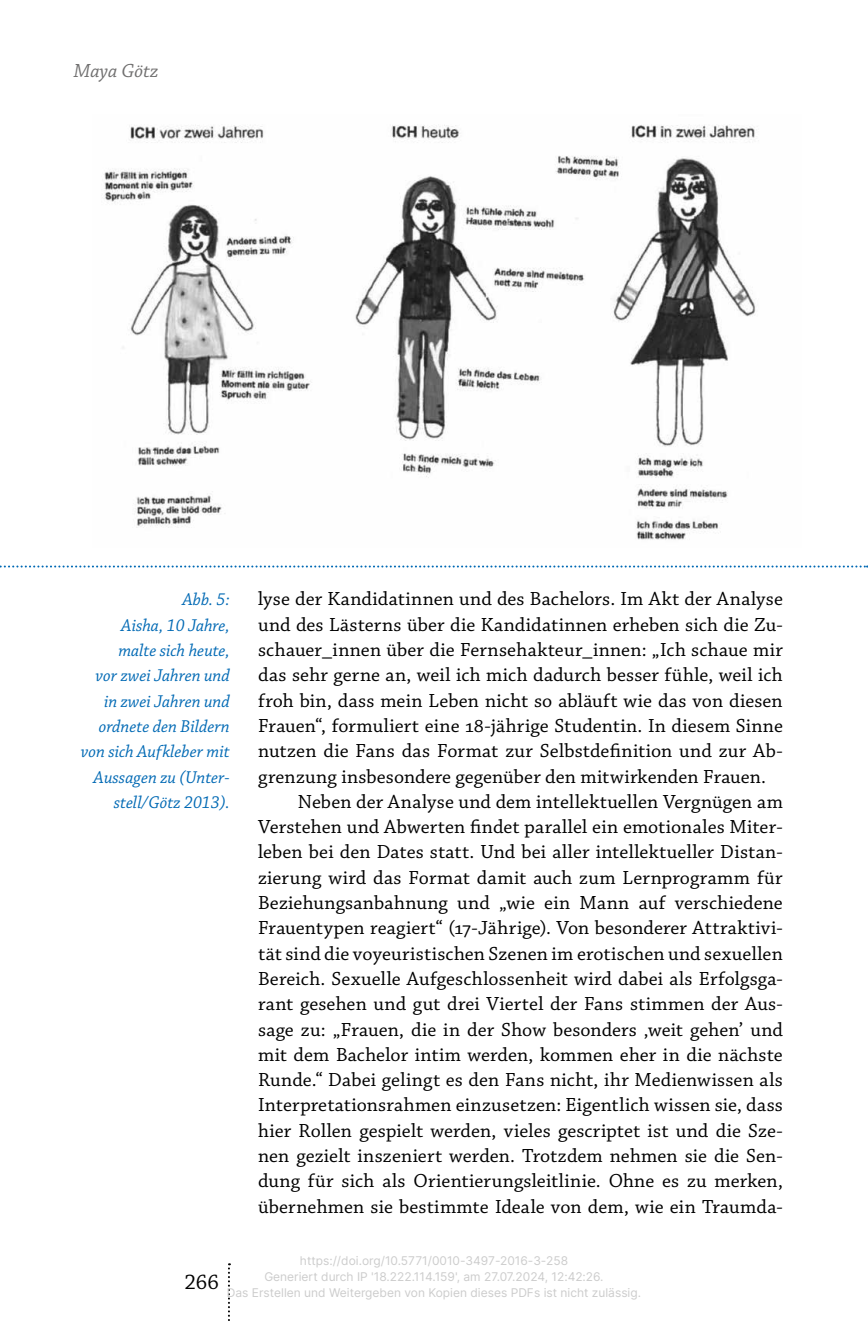
<style>
.page{position:relative;width:868px;height:1321px;background:#fff}
.page>*{position:absolute;margin:0;border:0;box-sizing:border-box;transform-origin:0 0}
.t1{font:22px "Chaparral Pro";color:#000}
.t2{font:20px "Chaparral Pro";letter-spacing:.01em;color:#000}
.t3{font:italic 20px "Chaparral Pro";color:#706f6f}
.t4{font:italic 18px/25.4px "Chaparral Pro";color:#0069b4;text-align:right;scale:.96 1}
.t5{font:12px/16px "Inter";color:#ccc;text-align:center}
</style>
<div class="page">
<svg style="left:228px;top:1263px;width:2px;height:58px"></svg>
<img style="left:104px;top:124px;width:652px;height:416px">
<svg style="left:0;top:566px;width:867px;height:2px"></svg>
<p class="t3" style="left:74px;top:60px;width:86px">Maya Götz</p>
<p class="t4" style="left:81px;top:588px;width:157px">Abb. 5:<br>Aisha, 10 Jahre, malte sich heute,<br>vor zwei Jahren und in zwei Jahren und ordnete den Bildern von sich Aufkleber mit<br>Aussagen zu (Unter&shy;stell/Götz 2013).</p>
<p class="t2" style="left:258px;top:588px;width:526px">lyse der Kandidatinnen und des Bachelors. Im Akt der Analyse</p>
<p class="t2" style="left:258px;top:613px;width:526px">und des Lästerns über die Kandidatinnen erheben sich die Zu-</p>
<p class="t2" style="left:258px;top:639px;width:526px">schauer_innen über die Fernsehakteur_innen: „Ich schaue mir</p>
<p class="t2" style="left:258px;top:664px;width:526px">das sehr gerne an, weil ich mich dadurch besser fühle, weil ich</p>
<p class="t2" style="left:258px;top:689px;width:526px">froh bin, dass mein Leben nicht so abläuft wie das von diesen</p>
<p class="t2" style="left:258px;top:715px;width:526px">Frauen“, formuliert eine 18-jährige Studentin. In diesem Sinne</p>
<p class="t2" style="left:258px;top:740px;width:526px">nutzen die Fans das Format zur Selbstdefinition und zur Ab-</p>
<p class="t2" style="left:258px;top:765px;width:509px">grenzung insbesondere gegenüber den mitwirkenden Frauen.</p>
<p class="t2" style="left:298px;top:790px;width:486px">Neben der Analyse und dem intellektuellen Vergnügen am</p>
<p class="t2" style="left:258px;top:816px;width:526px">Verstehen und Abwerten findet parallel ein emotionales Miter-</p>
<p class="t2" style="left:258px;top:841px;width:526px">leben bei den Dates statt. Und bei aller intellektueller Distan-</p>
<p class="t2" style="left:258px;top:866px;width:526px">zierung wird das Format damit auch zum Lernprogramm für</p>
<p class="t2" style="left:258px;top:892px;width:526px">Beziehungsanbahnung und „wie ein Mann auf verschiedene</p>
<p class="t2" style="left:258px;top:917px;width:526px">Frauentypen reagiert“ (17-Jährige). Von besonderer Attraktivi-</p>
<p class="t2" style="left:258px;top:942px;width:526px">tät sind die voyeuristischen Szenen im erotischen und sexuellen</p>
<p class="t2" style="left:258px;top:968px;width:526px">Bereich. Sexuelle Aufgeschlossenheit wird dabei als Erfolgsga-</p>
<p class="t2" style="left:258px;top:993px;width:526px">rant gesehen und gut drei Viertel der Fans stimmen der Aus-</p>
<p class="t2" style="left:258px;top:1018px;width:526px">sage zu: „Frauen, die in der Show besonders ‚weit gehen’ und</p>
<p class="t2" style="left:258px;top:1043px;width:526px">mit dem Bachelor intim werden, kommen eher in die nächste</p>
<p class="t2" style="left:258px;top:1069px;width:526px">Runde.“ Dabei gelingt es den Fans nicht, ihr Medienwissen als</p>
<p class="t2" style="left:258px;top:1094px;width:526px">Interpretationsrahmen einzusetzen: Eigentlich wissen sie, dass</p>
<p class="t2" style="left:258px;top:1119px;width:526px">hier Rollen gespielt werden, vieles gescriptet ist und die Sze-</p>
<p class="t2" style="left:258px;top:1145px;width:526px">nen gezielt inszeniert werden. Trotzdem nehmen sie die Sen-</p>
<p class="t2" style="left:258px;top:1170px;width:526px">dung für sich als Orientierungsleitlinie. Ohne es zu merken,</p>
<p class="t2" style="left:258px;top:1195px;width:526px">übernehmen sie bestimmte Ideale von dem, wie ein Traumda-</p>
<p class="t1" style="left:184px;top:1269px;width:36px">266</p>
<p class="t5" style="left:227px;top:1253px;width:415px">https://doi.org/10.5771/0010-3497-2016-3-258<br>Generiert durch IP '18.222.114.159', am 27.07.2024, 12:42:26.<br>Das Erstellen und Weitergeben von Kopien dieses PDFs ist nicht zulässig.</p>
</div>
